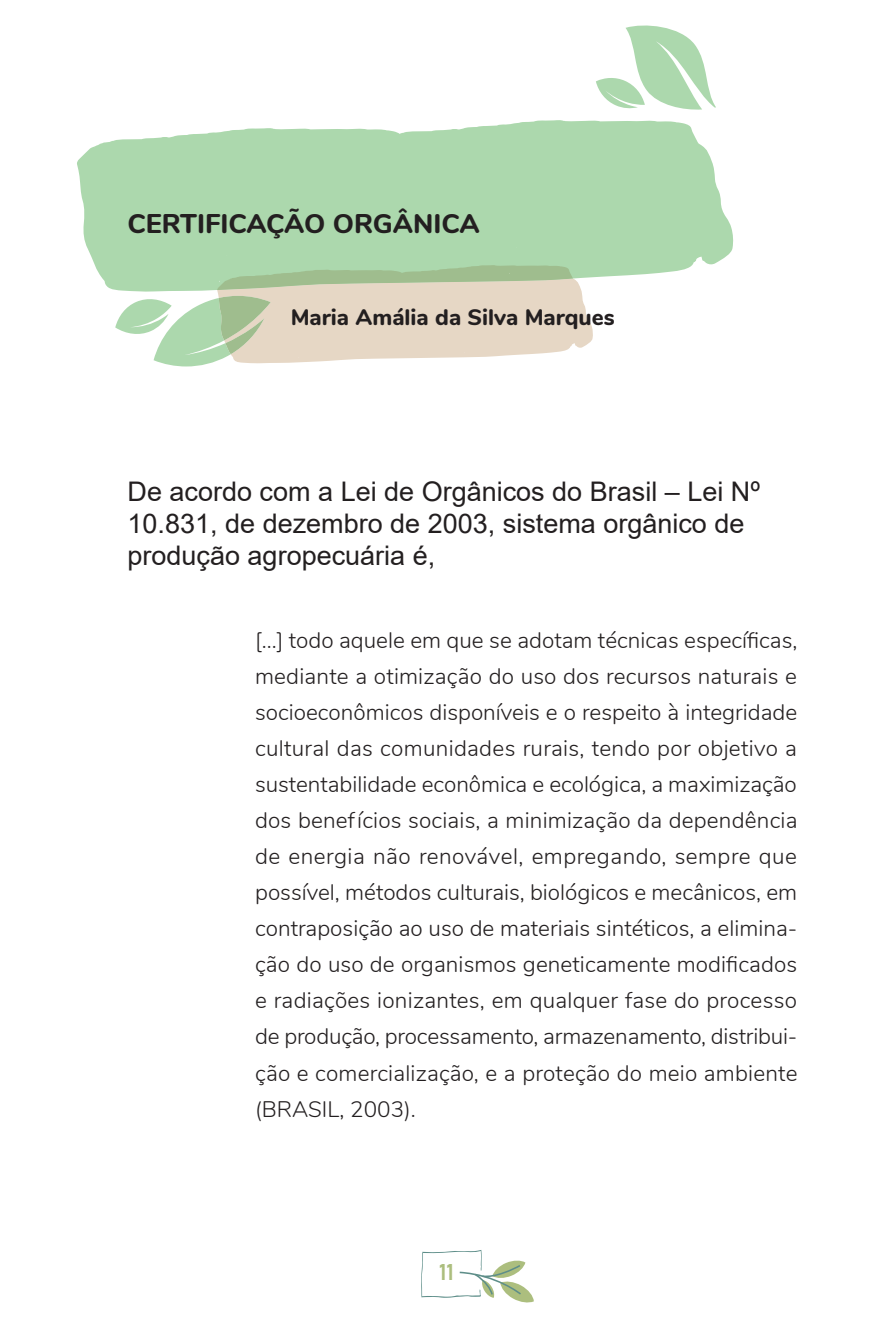
<style>
.page{position:relative;width:893px;height:1340px;background:#fff}
.page>*{position:absolute;margin:0;border:0;box-sizing:border-box;transform-origin:0 0}
.t1{font:27px/32.4px "Arial";color:#231f20}
.t2{font:800 27px "Nunito";color:#231f20}
.t3{font:300 22.5px/36px "Nunito";letter-spacing:.01em;color:#231f20;text-align:justify}
.t4{font:800 22.5px "Nunito";color:#231f20}
.t5{font:22.5px "Bahnschrift";color:#acbe7e}
</style>
<div class="page">
<svg style="left:421px;top:1250px;width:113px;height:52px"></svg>
<svg style="left:77px;top:120px;width:656px;height:170px;background:#b6dcb7"></svg>
<svg style="left:115px;top:265px;width:478px;height:101px;background:#d5d9c1"></svg>
<svg style="left:596px;top:26px;width:120px;height:84px"></svg>
<p class="t2" style="left:128px;top:204px;width:354px">CERTIFICAÇÃO ORGÂNICA</p>
<p class="t4" style="left:291px;top:300px;width:325px">Maria Amália da Silva Marques</p>
<p class="t1" style="left:128px;top:475px;width:634px">De acordo com a Lei de Orgânicos do Brasil – Lei Nº<br>10.831, de dezembro de 2003, sistema orgânico de produção agropecuária é,</p>
<p class="t3" style="left:255px;top:621px;width:544px">[...] todo aquele em que se adotam técnicas específicas, mediante a otimização do uso dos recursos naturais e socioeconômicos disponíveis e o respeito à integridade cultural das comunidades rurais, tendo por objetivo a sustentabilidade econômica e ecológica, a maximização dos benefícios sociais, a minimização da dependência de energia não renovável, empregando, sempre que possível, métodos culturais, biológicos e mecânicos, em contraposição ao uso de materiais sintéticos, a elimina&shy;ção do uso de organismos geneticamente modificados e radiações ionizantes, em qualquer fase do processo de produção, processamento, armazenamento, distribui&shy;ção e comercialização, e a proteção do meio ambiente (BRASIL, 2003).</p>
<p class="t5" style="left:439px;top:1254px;width:16px">11</p>
</div>
